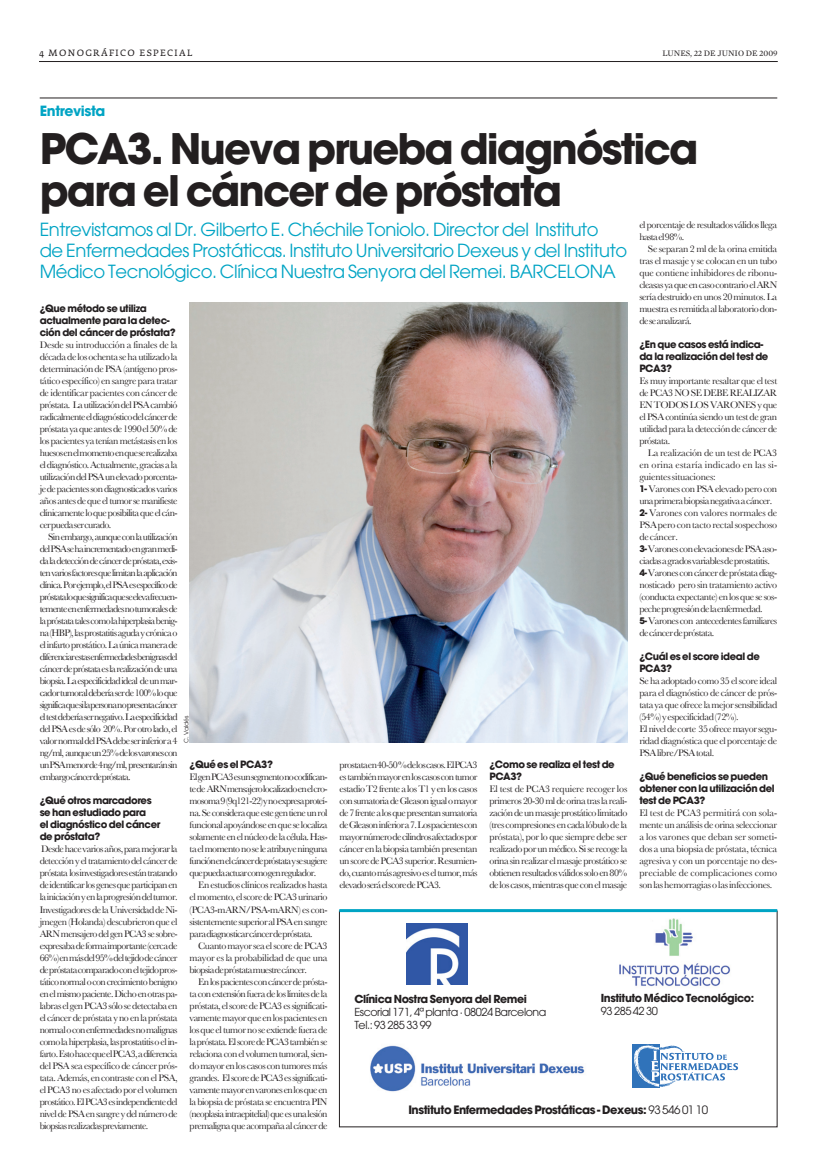
<style>
.page{position:relative;width:817px;height:1162px;background:#fff}
.page>*{position:absolute;margin:0;border:0;box-sizing:border-box;transform-origin:0 0}
.t1{font:700 41.8px/41.8px "Avant Garde";letter-spacing:-.045em;color:#231f20}
.t2{font:18px/21px "Avant Garde";letter-spacing:-.025em;color:#00a4c4}
.t3{font:700 14px "Avant Garde";letter-spacing:-.03em;color:#00a4c4}
.t4{font:700 11.5px "Avant Garde";letter-spacing:-.04em;color:#231f20}
.t5{font:11px/13px "Avant Garde";letter-spacing:-.04em;color:#231f20}
.t6{font:700 11px "Avant Garde";letter-spacing:-.04em;color:#231f20}
.t7{font:10px/12px "Baskerville";letter-spacing:-.05em;color:#231f20;text-align:justify}
.t8{font:700 10px/12px "Avant Garde";letter-spacing:-.04em;color:#231f20}
.t9{font:9px "Fedra Serif A";letter-spacing:.15em;color:#231f20}
.t10{font:8.5px "Mercury Text";color:#231f20}
.t11{font:6px "Avant Garde";letter-spacing:-.015em;color:#231f20}
.t12{font:3.9px "Myriad";color:#231f20}
.s1{font-family:"Avant Garde";font-weight:700;font-size:9px}
.s2{font-weight:400}
</style>
<div class="page">
<hr style="left:40px;top:98px;width:737px;height:1px;background:#231f20">
<hr style="left:39px;top:61px;width:738px;height:1px;background:#231f20">
<img style="left:189px;top:303px;width:438px;height:439px">
<img style="left:370px;top:1045px;width:215px;height:47px">
<svg style="left:632px;top:1044px;width:1px;height:43px"></svg>
<svg style="left:633px;top:1044px;width:104px;height:43px"></svg>
<img style="left:619px;top:918px;width:112px;height:69px">
<img style="left:406px;top:923px;width:62px;height:61px">
<hr style="left:339px;top:909px;width:438px;height:3px;background:#00a4c4">
<p class="t9" style="left:49px;top:47px;width:145px">MONOGRÁFICO ESPECIAL</p>
<p class="t10" style="left:662px;top:48px;width:117px">LUNES, 22 DE JUNIO de 2009</p>
<h3 class="t3" style="left:40px;top:101px;width:67px">Entrevista</h3>
<h1 class="t1" style="left:40px;top:128px;width:660px">pca3. Nueva prueba diagnóstica para el cáncer de próstata</h1>
<p class="t7" style="left:639px;top:219px;width:139px">el porcentaje de resultados válidos llega hasta el 98%.</p>
<p class="t7" style="left:639px;top:243px;width:139px;text-indent:9px">Se separan 2 ml de la orina emitida tras el masaje y se colocan en un tubo que contiene inhibidores de ribonu&shy;cleasas ya que en caso contrario el ARN sería destruido en unos 20 minutos. La muestra es remitida al laboratorio don&shy;de se analizará.</p>
<p class="t8" style="left:639px;top:338px;width:130px">¿En que casos está indica&shy;da la realización del test de<br>PCA</p>
<h2 class="t2" style="left:40px;top:219px;width:589px">Entrevistamos al Dr. Gilberto E. Chéchile Toniolo. Director del Instituto<br>de Enfermedades Prostáticas. Instituto Universitario Dexeus y del Instituto<br>Médico Tecnológico. Clínica Nuestra Senyora del Remei. BARCELONA</h2>
<p class="t8" style="left:40px;top:302px;width:138px">¿Que método se utiliza actualmente para la detec&shy;ción del cáncer de próstata?</p>
<p class="t7" style="left:40px;top:339px;width:139px">Desde su introducción a finales de la década de los ochenta se ha utilizado la determinación de PSA (antígeno pros&shy;tático específico) en sangre para tratar de identificar pacientes con cáncer de próstata. La utilización del PSA cambió radicalmente el diagnóstico del cáncer de próstata ya que antes de 1990 el 50% de los pacientes ya tenían metástasis en los huesos en el momento en que se realizaba el diagnóstico. Actualmente, gracias a la utilización del PSA un elevado porcenta&shy;je de pacientes son diagnosticados varios años antes de que el tumor se manifieste clínicamente lo que posibilita que el cán&shy;cer pueda ser curado.</p>
<p class="t7" style="left:40px;top:531px;width:139px;text-indent:9px">Sin embargo, aunque con la utilización del PSA se ha incrementado en gran medi&shy;da la detección de cáncer de próstata, exis&shy;ten varios factores que limitan la aplicación clínica. Por ejemplo, el PSA es específico de próstata lo que significa que se eleva frecuen&shy;temente en enfermedades no tumorales de la próstata tales como la hiperplasia benig&shy;na (HBP), las prostatitis aguda y crónica o el infarto prostático. La única manera de diferenciar estas enfermedades benignas del cáncer de próstata es la realización de una biopsia. La especificidad ideal de un mar&shy;cador tumoral debería ser de 100% lo que significa que si la persona no presenta cáncer el test debería ser negativo. La especificidad del PSA es de sólo 20%. Por otro lado, el valor normal del PSA debe ser inferior a 4 ng/ml, aunque un 25% de los varones con un PSA menor de 4 ng/ml, presentarán sin embargo cáncer de próstata.</p>
<p class="t8" style="left:40px;top:794px;width:122px">¿Qué otros marcadores se han estudiado para<br>el diagnóstico del cáncer de próstata?</p>
<p class="t7" style="left:40px;top:843px;width:139px">Desde hace varios años, para mejorar la detección y el tratamiento del cáncer de próstata los investigadores están tratando de identificar los genes que participan en la iniciación y en la progresión del tumor.<br>Investigadores de la Universidad de Ni&shy;jmegen (Holanda) descubrieron que el ARN mensajero del gen PCA3 se sobre&shy;expresaba de forma importante (cerca de 66%) en más del 95% del tejido de cáncer de próstata comparado con el tejido pros&shy;tático normal o con crecimiento benigno en el mismo paciente. Dicho en otras pa&shy;labras el gen PCA3 sólo se detectaba en el cáncer de próstata y no en la próstata normal o con enfermedades no malignas como la hiperplasia, las prostatitis o el in&shy;farto. Esto hace que el PCA3, a diferencia del PSA sea específico de cáncer prós&shy;tata. Además, en contraste con el PSA, el PCA3 no es afectado por el volumen prostático. El PCA3 es independiente del nivel de PSA en sangre y del número de biopsias realizadas previamente.</p>
<p class="t8" style="left:660px;top:362px;width:13px">3?</p>
<p class="t7" style="left:639px;top:375px;width:139px">Es muy importante resaltar que el test de PCA3 NO SE DEBE REALIZAR EN TODOS LOS VARONES y que el PSA continúa siendo un test de gran utilidad para la detección de cáncer de próstata.</p>
<p class="t7" style="left:639px;top:447px;width:139px;text-align:left;text-indent:9px">La realización de un test de PCA3 en orina estaría indicado en las si&shy;guientes situaciones:<br><span class="s1">1-</span> Varones con PSA elevado pero con una primera biopsia negativa a cáncer.<br><span class="s1">2-</span> Varones con valores normales de PSA pero con tacto rectal sospechoso de cáncer.<br><span class="s1">3-</span> Varones con elevaciones de PSA aso&shy;ciadas a grados variables de prostatitis.<br><span class="s1">4-</span> Varones con cáncer de próstata diag&shy;nosticado pero sin tratamiento activo (conducta expectante) en los que se sos&shy;peche progresión de la enfermedad.<br><span class="s1">5-</span> Varones con antecedentes familiares de cáncer de próstata.</p>
<p class="t8" style="left:639px;top:650px;width:122px">¿Cuál es el score ideal de<br>PCA</p>
<p class="t8" style="left:660px;top:662px;width:13px">3?</p>
<p class="t7" style="left:639px;top:675px;width:139px;text-align:left">Se ha adoptado como 35 el score ideal para el diagnóstico de cáncer de prós&shy;tata ya que ofrece la mejor sensibilidad (54%) y especificidad (72%).<br>El nivel de corte 35 ofrece mayor segu&shy;ridad diagnóstica que el porcentaje de PSA libre/PSA total.</p>
<p class="t8" style="left:639px;top:770px;width:137px">¿Qué beneficios se pueden obtener con la utilización del test de PCA</p>
<p class="t11" style="left:182px;top:742px;width:28px;rotate:-90deg">C. Valdés</p>
<p class="t8" style="left:189px;top:758px;width:59px">¿Qué es el PCA</p>
<p class="t8" style="left:261px;top:758px;width:13px">3?</p>
<p class="t7" style="left:189px;top:771px;width:139px">El gen PCA3 es un segmento no codifican&shy;te de ARN mensajero localizado en el cro&shy;mosoma 9 (9q121-22) y no expresa proteí&shy;na. Se considera que este gen tiene un rol funcional apoyándose en que se localiza solamente en el núcleo de la célula. Has&shy;ta el momento no se le atribuye ninguna función en el cáncer de próstata y se sugiere que pueda actuar como gen regulador.</p>
<p class="t7" style="left:189px;top:879px;width:139px;text-indent:9px">En estudios clínicos realizados hasta el momento, el score de PCA3 urinario (PCA3-mARN/PSA-mARN) es con&shy;sistentemente superior al PSA en sangre para diagnosticar cáncer de próstata.</p>
<p class="t7" style="left:189px;top:939px;width:139px;text-indent:9px">Cuanto mayor sea el score de PCA3 mayor es la probabilidad de que una biopsia de próstata muestre cáncer.</p>
<p class="t7" style="left:189px;top:975px;width:139px;text-indent:9px">En los pacientes con cáncer de prósta&shy;ta con extensión fuera de los límites de la próstata, el score de PCA3 es significati&shy;vamente mayor que en los pacientes en los que el tumor no se extiende fuera de la próstata. El score de PCA3 también se relaciona con el volumen tumoral, sien&shy;do mayor en los casos con tumores más grandes. El score de PCA3 es significati&shy;vamente mayor en varones en los que en la biopsia de próstata se encuentra PIN (neoplasia intraepitelial) que es una lesión premaligna que acompaña al cáncer de</p>
<p class="t7" style="left:339px;top:759px;width:139px">prostata en 40-50 % de los casos. El PCA3 es también mayor en los casos con tumor estadio T2 frente a los T1 y en los casos con sumatoria de Gleason igual o mayor de 7 frente a los que presentan sumatoria de Gleason inferior a 7. Los pacientes con mayor número de cilindros afectados por cáncer en la biopsia también presentan un score de PCA3 superior. Resumien&shy;do, cuanto más agresivo es el tumor, más elevado será el score de PCA3.</p>
<p class="t8" style="left:489px;top:758px;width:127px">¿Como se realiza el test de<br>PCA</p>
<p class="t8" style="left:510px;top:770px;width:13px">3?</p>
<p class="t7" style="left:489px;top:783px;width:139px">El test de PCA3 requiere recoger los primeros 20-30 ml de orina tras la reali&shy;zación de un masaje prostático limitado (tres compresiones en cada lóbulo de la próstata), por lo que siempre debe ser realizado por un médico. Si se recoge la orina sin realizar el masaje prostático se obtienen resultados válidos solo en 80% de los casos, mientras que con el masaje</p>
<p class="t8" style="left:693px;top:794px;width:13px">3?</p>
<p class="t7" style="left:639px;top:807px;width:139px">El test de PCA3 permitirá con sola&shy;mente un análisis de orina seleccionar a los varones que deban ser someti&shy;dos a una biopsia de próstata, técnica agresiva y con un porcentaje no des&shy;preciable de complicaciones como son las hemorragias o las infecciones.</p>
<p class="t6" style="left:600px;top:991px;width:155px">Instituto Médico Tecnológico:</p>
<p class="t5" style="left:600px;top:1004px;width:59px">93 285 42 30</p>
<p class="t6" style="left:354px;top:991px;width:174px">Clínica Nostra Senyora del Remei</p>
<p class="t5" style="left:354px;top:1005px;width:193px">Escorial 171, 4ª planta · 08024 Barcelona<br>Tel.: 93 285 33 99</p>
<p class="t12" style="left:692px;top:1000px;width:9px">C 81</p>
<p class="t12" style="left:646px;top:1006px;width:29px">PANTONE 7455 C</p>
<p class="t4" style="left:408px;top:1101px;width:301px">Instituto Enfermedades Prostáticas - Dexeus: <span class="s2">93 546 01 10</span></p>
</div>
